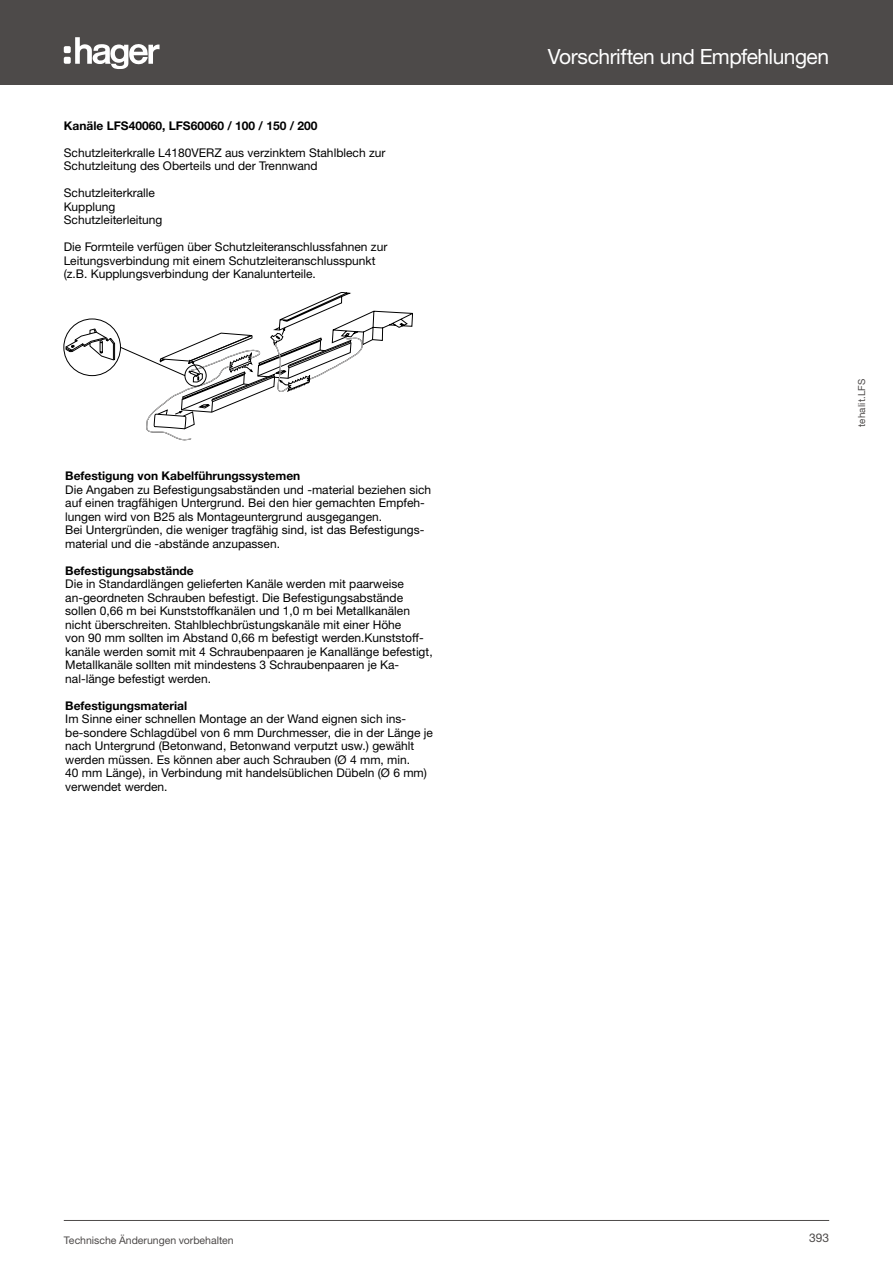
<style>
.page{position:relative;width:893px;height:1263px;background:#fff}
.page>*{position:absolute;margin:0;border:0;box-sizing:border-box;transform-origin:0 0}
.t1{font:21px "Helvetica Neue LTW1 G";letter-spacing:-.025em;color:#fff}
.t2{font:12px/13.5px "Helvetica Neue LTW1 G";color:#000}
.t3{font:700 12px "Helvetica Neue LTW1 G";color:#000}
.t4{font:12px "Helvetica Neue LTW1 G";color:#4d4a49}
.t5{font:10.5px "Helvetica Neue LTW1 G";color:#4d4a49}
.t6{font:9.75px "Helvetica Neue LTW1 G";letter-spacing:.02em;color:#4d4a49}
</style>
<div class="page">
<svg style="left:65px;top:292px;width:348px;height:148px"></svg>
<div style="left:64px;top:319px;width:57px;height:57px;border:1px solid #000;border-radius:50%"></div>
<div style="left:0;top:0;width:893px;height:85px;background:#4d4a49"></div>
<hr style="left:64px;top:1220px;width:765px;height:1px;background:#4d4a49">
<svg style="left:75px;top:37px;width:85px;height:32px"></svg>
<div style="left:64px;top:46px;width:7px;height:7px;background:#fff;border-radius:2px"></div>
<div style="left:64px;top:57px;width:7px;height:7px;background:#fff;border-radius:2px"></div>
<p class="t3" style="left:64px;top:118px;width:255px">Kanäle LFS40060, LFS60060 / 100 / 150 / 200</p>
<p class="t2" style="left:64px;top:146px;width:323px">Schutzleiterkralle L4180VERZ aus verzinktem Stahlblech zur<br>Schutzleitung des Oberteils und der Trennwand</p>
<p class="t2" style="left:64px;top:186px;width:100px">Schutzleiterkralle<br>Kupplung<br>Schutzleiterleitung</p>
<p class="t2" style="left:64px;top:240px;width:325px">Die Formteile verfügen über Schutzleiteranschlussfahnen zur<br>Leitungsverbindung mit einem Schutzleiteranschlusspunkt (z.B. Kupplungsverbindung der Kanalunterteile.</p>
<p class="t3" style="left:65px;top:469px;width:237px">Befestigung von Kabelführungssystemen</p>
<p class="t2" style="left:65px;top:483px;width:367px">Die Angaben zu Befestigungsabständen und -material beziehen sich auf einen tragfähigen Untergrund. Bei den hier gemachten Empfeh&shy;lungen wird von B25 als Montageuntergrund ausgegangen.<br>Bei Untergründen, die weniger tragfähig sind, ist das Befestigungs&shy;material und die -abstände anzupassen.</p>
<p class="t3" style="left:65px;top:563px;width:130px">Befestigungsabstände</p>
<p class="t2" style="left:65px;top:577px;width:369px">Die in Standardlängen gelieferten Kanäle werden mit paarweise an-geordneten Schrauben befestigt. Die Befestigungsabstände sollen 0,66 m bei Kunststoffkanälen und 1,0 m bei Metallkanälen nicht überschreiten. Stahlblechbrüstungskanäle mit einer Höhe<br>von 90 mm sollten im Abstand 0,66 m befestigt werden.Kunststoff&shy;kanäle werden somit mit 4 Schraubenpaaren je Kanallänge befestigt, Metallkanäle sollten mit mindestens 3 Schraubenpaaren je Ka&shy;nal-länge befestigt werden.</p>
<p class="t3" style="left:65px;top:698px;width:123px">Befestigungsmaterial</p>
<p class="t2" style="left:65px;top:712px;width:369px">Im Sinne einer schnellen Montage an der Wand eignen sich ins&shy;be-sondere Schlagdübel von 6 mm Durchmesser, die in der Länge je nach Untergrund (Betonwand, Betonwand verputzt usw.) gewählt werden müssen. Es können aber auch Schrauben (Ø 4 mm, min.<br>40 mm Länge), in Verbindung mit handelsüblichen Dübeln (Ø 6 mm) verwendet werden.</p>
<h1 class="t1" style="left:548px;top:43px;width:283px">Vorschriften und Empfehlungen</h1>
<p class="t6" style="left:856px;top:427px;width:49px;rotate:-90deg">tehalit.LFS</p>
<p class="t5" style="left:64px;top:1233px;width:171px">Technische Änderungen vorbehalten</p>
<p class="t4" style="left:809px;top:1230px;width:22px">393</p>
</div>
